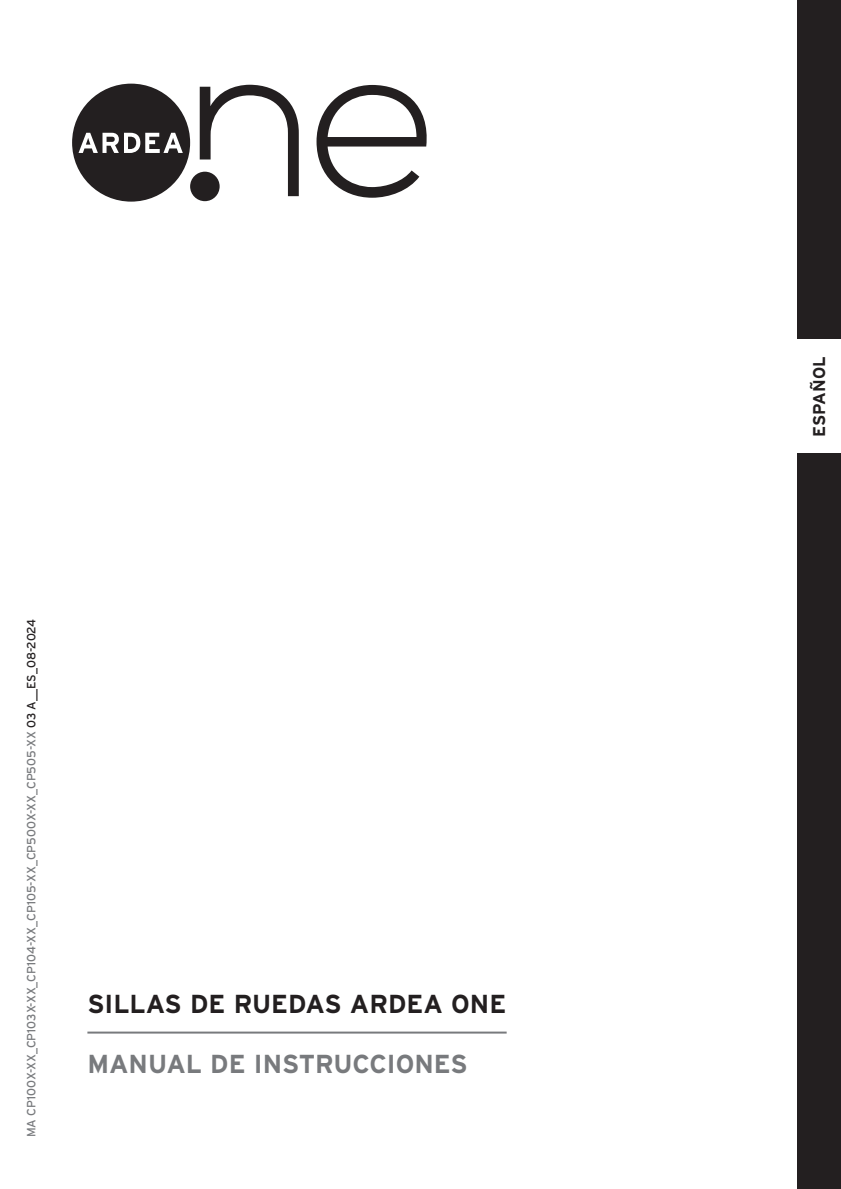
<style>
.page{position:relative;width:841px;height:1189px;background:#fff}
.page>*{position:absolute;margin:0;border:0;box-sizing:border-box;transform-origin:0 0}
.t1{font:700 26px "Interstate";color:#231f20}
.t2{font:700 26px "Interstate";color:#787a7d}
.t3{font:700 17px "Interstate";color:#231f20}
.t4{font:12px "Interstate";color:#787a7d}
.s1{color:#231f20}
</style>
<div class="page">
<hr style="left:87px;top:1031px;width:419px;height:2px;background:#787a7d">
<div style="left:797px;top:0;width:43px;height:1189px;background:#231f20"></div>
<div style="left:792px;top:339px;width:48px;height:113px;background:#fff"></div>
<svg style="left:200px;top:85px;width:99px;height:111px"></svg>
<svg style="left:316px;top:85px;width:111px;height:113px"></svg>
<div style="left:72px;top:84px;width:118px;height:118px;background:#231f20;border-radius:50%"></div>
<div style="left:190px;top:172px;width:29px;height:29px;background:#231f20;border-radius:50%"></div>
<svg style="left:78px;top:133px;width:105px;height:20px"></svg>
<p class="t4" style="left:25px;top:1137px;width:520px;rotate:-90deg">MA CP100X-XX_CP103X-XX_CP104-XX_CP105-XX_CP500X-XX_CP505-XX <span class="s1">03 A__ES_08-2024</span></p>
<h1 class="t1" style="left:87px;top:989px;width:420px">SILLAS DE RUEDAS ARDEA ONE</h1>
<h1 class="t2" style="left:87px;top:1049px;width:381px">MANUAL DE INSTRUCCIONES</h1>
<h2 class="t3" style="left:809px;top:437px;width:82px;rotate:-90deg">ESPAÑOL</h2>
</div>
